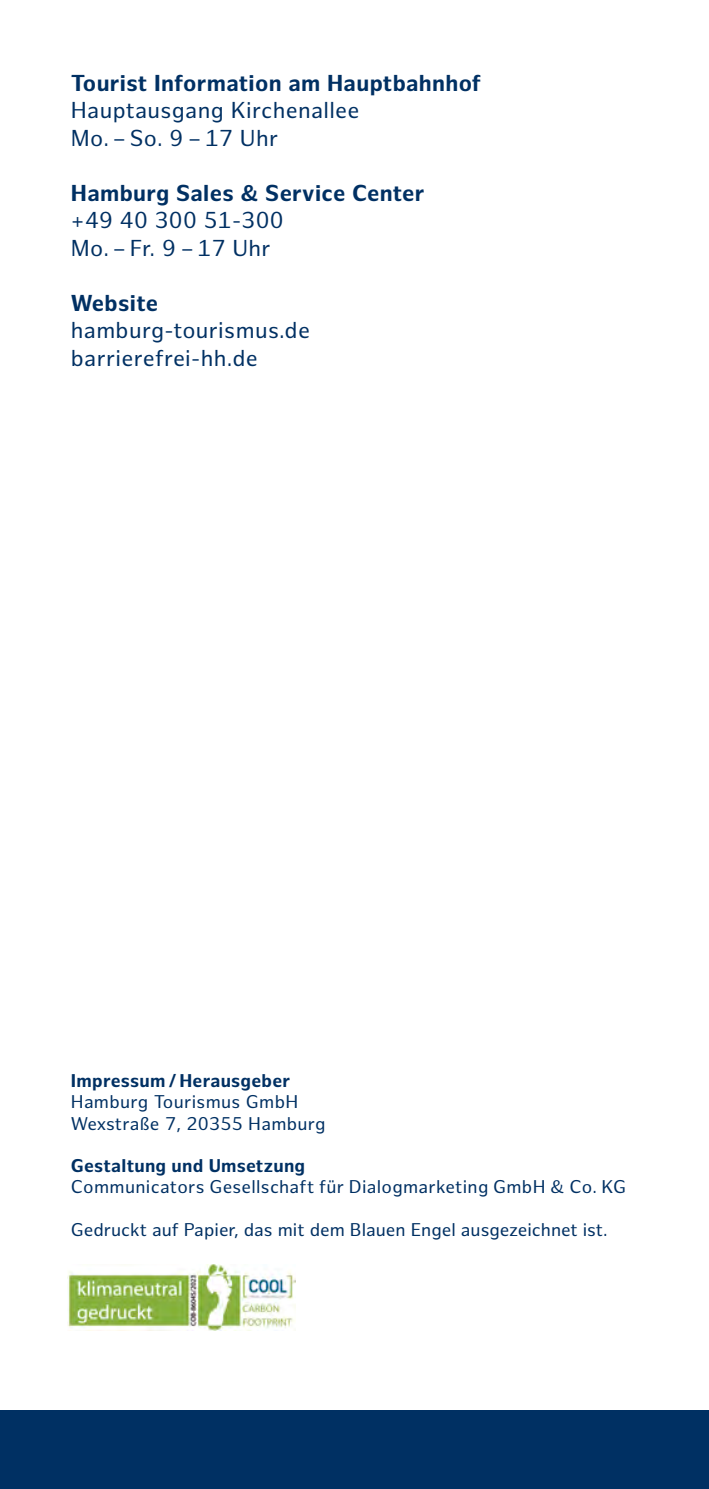
<style>
.page{position:relative;width:709px;height:1489px;background:#fff}
.page>*{position:absolute;margin:0;border:0;box-sizing:border-box;transform-origin:0 0}
.t1{font:22.5px/27.5px "Hamburg Sans";letter-spacing:.015em;color:#003063}
.t2{font:700 22.5px "Hamburg Sans";letter-spacing:.015em;color:#003063}
.t3{font:18px/21.2px "Hamburg Sans";letter-spacing:.015em;color:#003063}
.t4{font:700 18px "Hamburg Sans";letter-spacing:.015em;color:#003063}
</style>
<div class="page">
<hr style="left:708px;top:0;width:1px;height:1047px;background:#649dd4">
<img style="left:708px;top:668px;width:1px;height:379px">
<div style="left:0;top:1410px;width:709px;height:78px;background:#003063"></div>
<img style="left:67px;top:1264px;width:228px;height:66px">
<p class="t2" style="left:71px;top:70px;width:411px">Tourist Information am Hauptbahnhof</p>
<p class="t1" style="left:71px;top:98px;width:290px">Hauptausgang Kirchenallee<br>Mo. – So. 9 – 17 Uhr</p>
<p class="t2" style="left:71px;top:180px;width:355px">Hamburg Sales &amp; Service Center</p>
<p class="t1" style="left:71px;top:207px;width:214px">+49 40 300 51-300<br>Mo. – Fr. 9 – 17 Uhr</p>
<p class="t2" style="left:71px;top:290px;width:89px">Website</p>
<p class="t1" style="left:71px;top:317px;width:241px">hamburg-tourismus.de barrierefrei-hh.de</p>
<p class="t4" style="left:71px;top:1070px;width:221px">Impressum / Herausgeber</p>
<p class="t3" style="left:71px;top:1091px;width:256px">Hamburg Tourismus GmbH<br>Wexstraße 7, 20355 Hamburg</p>
<p class="t4" style="left:71px;top:1155px;width:236px">Gestaltung und Umsetzung</p>
<p class="t3" style="left:71px;top:1176px;width:557px">Communicators Gesellschaft für Dialogmarketing GmbH &amp; Co. KG</p>
<p class="t3" style="left:71px;top:1219px;width:538px">Gedruckt auf Papier, das mit dem Blauen Engel ausgezeichnet ist.</p>
</div>
